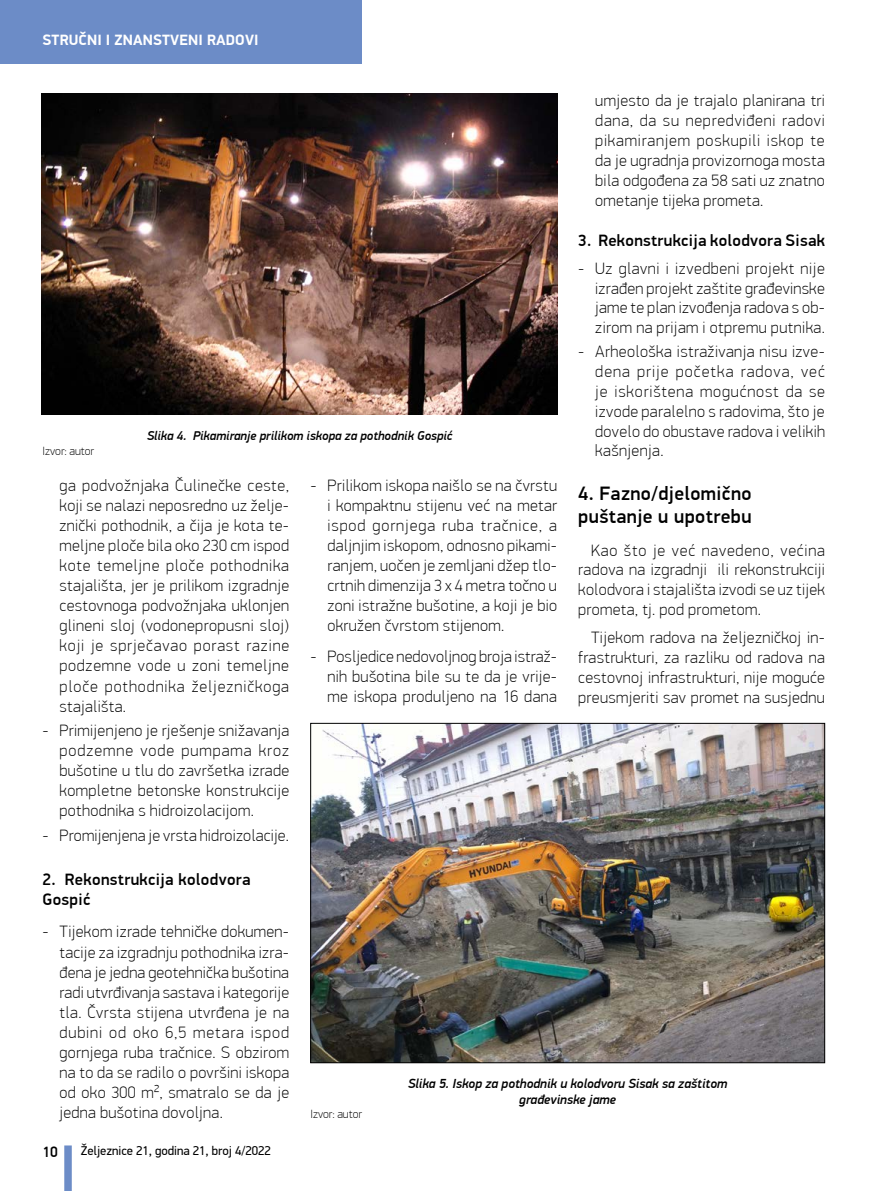
<style>
.page{position:relative;width:893px;height:1191px;background:#fff}
.page>*{position:absolute;margin:0;border:0;box-sizing:border-box;transform-origin:0 0}
.t1{font:500 19.5px/23.4px "PF Din Display Pro";letter-spacing:.02em;color:#000}
.t2{font:100 16.5px/20.1px "PF Din Display Pro";letter-spacing:.02em;color:#000;text-align:justify}
.t3{font:500 16.5px/19.8px "PF Din Display Pro";letter-spacing:.02em;color:#000}
.t4{font:700 15px "PF Din Display Pro";letter-spacing:.01em;color:#fff}
.t5{font:500 15px "PF Din Display Pro";color:#000}
.t6{font:italic 500 13.2px/15.9px "PF Din Display Pro";color:#000;text-align:center}
.t7{font:italic 500 12.75px "PF Din Display Pro";color:#000}
.t8{font:12.75px "PF Din Display Pro";color:#000}
.t9{font:100 12px "PF Din Display Pro";color:#000}
</style>
<div class="page">
<div style="left:64px;top:1145px;width:8px;height:46px;background:#6c8cc7"></div>
<img style="left:42px;top:94px;width:516px;height:321px">
<img style="left:312px;top:725px;width:511px;height:336px">
<div style="left:0;top:0;width:361px;height:64px;background:#6c8cc7"></div>
<p class="t4" style="left:43px;top:31px;width:218px">STRUČNI I ZNANSTVENI RADOVI</p>
<p class="t2" style="left:595px;top:90px;width:231px">umjesto da je trajalo planirana tri dana, da su nepredviđeni radovi pikamiranjem poskupili iskop te da je ugradnja provizornoga mosta bila odgođena za 58 sati uz znatno ometanje tijeka prometa.</p>
<p class="t3" style="left:578px;top:230px;width:248px">3. Rekonstrukcija kolodvora Sisak</p>
<p class="t2" style="left:595px;top:258px;width:231px;text-indent:-17px">- Uz glavni i izvedbeni projekt nije izrađen projekt zaštite građevinske jame te plan izvođenja radova s ob&shy;zirom na prijam i otpremu putnika.</p>
<p class="t2" style="left:595px;top:342px;width:231px;text-indent:-17px">- Arheološka istraživanja nisu izve&shy;dena prije početka radova, već je iskorištena mogućnost da se izvode paralelno s radovima, što je dovelo do obustave radova i velikih kašnjenja.</p>
<p class="t1" style="left:578px;top:481px;width:175px">4. Fazno/djelomično puštanje u upotrebu</p>
<p class="t2" style="left:578px;top:540px;width:248px;text-indent:13px">Kao što je već navedeno, većina radova na izgradnji ili rekonstrukciji kolodvora i stajališta izvodi se uz tijek prometa, tj. pod prometom.</p>
<p class="t2" style="left:578px;top:628px;width:248px;text-indent:13px">Tijekom radova na željezničkoj in&shy;frastrukturi, za razliku od radova na cestovnoj infrastrukturi, nije moguće preusmjeriti sav promet na susjednu</p>
<p class="t7" style="left:147px;top:428px;width:307px">Slika 4. Pikamiranje prilikom iskopa za pothodnik Gospić</p>
<p class="t9" style="left:43px;top:444px;width:53px">Izvor: autor</p>
<p class="t2" style="left:60px;top:475px;width:231px">ga podvožnjaka Čulinečke ceste, koji se nalazi neposredno uz želje&shy;znički pothodnik, a čija je kota te&shy;meljne ploče bila oko 230 cm ispod kote temeljne ploče pothodnika stajališta, jer je prilikom izgradnje cestovnoga podvožnjaka uklonjen glineni sloj (vodonepropusni sloj) koji je sprječavao porast razine podzemne vode u zoni temeljne ploče pothodnika željezničkoga stajališta.</p>
<p class="t2" style="left:60px;top:720px;width:231px;text-indent:-17px">- Primijenjeno je rješenje snižavanja podzemne vode pumpama kroz bušotine u tlu do završetka izrade kompletne betonske konstrukcije pothodnika s hidroizolacijom.</p>
<p class="t2" style="left:43px;top:825px;width:248px">- Promijenjena je vrsta hidroizolacije.</p>
<p class="t3" style="left:43px;top:869px;width:210px">2. Rekonstrukcija kolodvora<br>Gospić</p>
<p class="t2" style="left:60px;top:921px;width:231px;text-indent:-17px">- Tijekom izrade tehničke dokumen&shy;tacije za izgradnju pothodnika izra&shy;đena je jedna geotehnička bušotina radi utvrđivanja sastava i kategorije tla. Čvrsta stijena utvrđena je na dubini od oko 6,5 metara ispod gornjega ruba tračnice. S obzirom na to da se radilo o površini iskopa od oko 300 m², smatralo se da je jedna bušotina dovoljna.</p>
<p class="t2" style="left:327px;top:475px;width:231px;text-indent:-17px">- Prilikom iskopa naišlo se na čvrstu i kompaktnu stijenu već na metar ispod gornjega ruba tračnice, a daljnjim iskopom, odnosno pikami&shy;ranjem, uočen je zemljani džep tlo&shy;crtnih dimenzija 3 x 4 metra točno u zoni istražne bušotine, a koji je bio okružen čvrstom stijenom.</p>
<p class="t2" style="left:327px;top:646px;width:231px;text-indent:-17px">- Posljedice nedovoljnog broja istraž&shy;nih bušotina bile su te da je vrije&shy;me iskopa produljeno na 16 dana</p>
<p class="t6" style="left:408px;top:1076px;width:321px">Slika 5. Iskop za pothodnik u kolodvoru Sisak sa zaštitom građevinske jame</p>
<p class="t9" style="left:310px;top:1107px;width:53px">Izvor: autor</p>
<p class="t5" style="left:43px;top:1142px;width:17px">10</p>
<p class="t8" style="left:81px;top:1143px;width:192px">Željeznice 21, godina 21, broj 4/2022</p>
</div>
